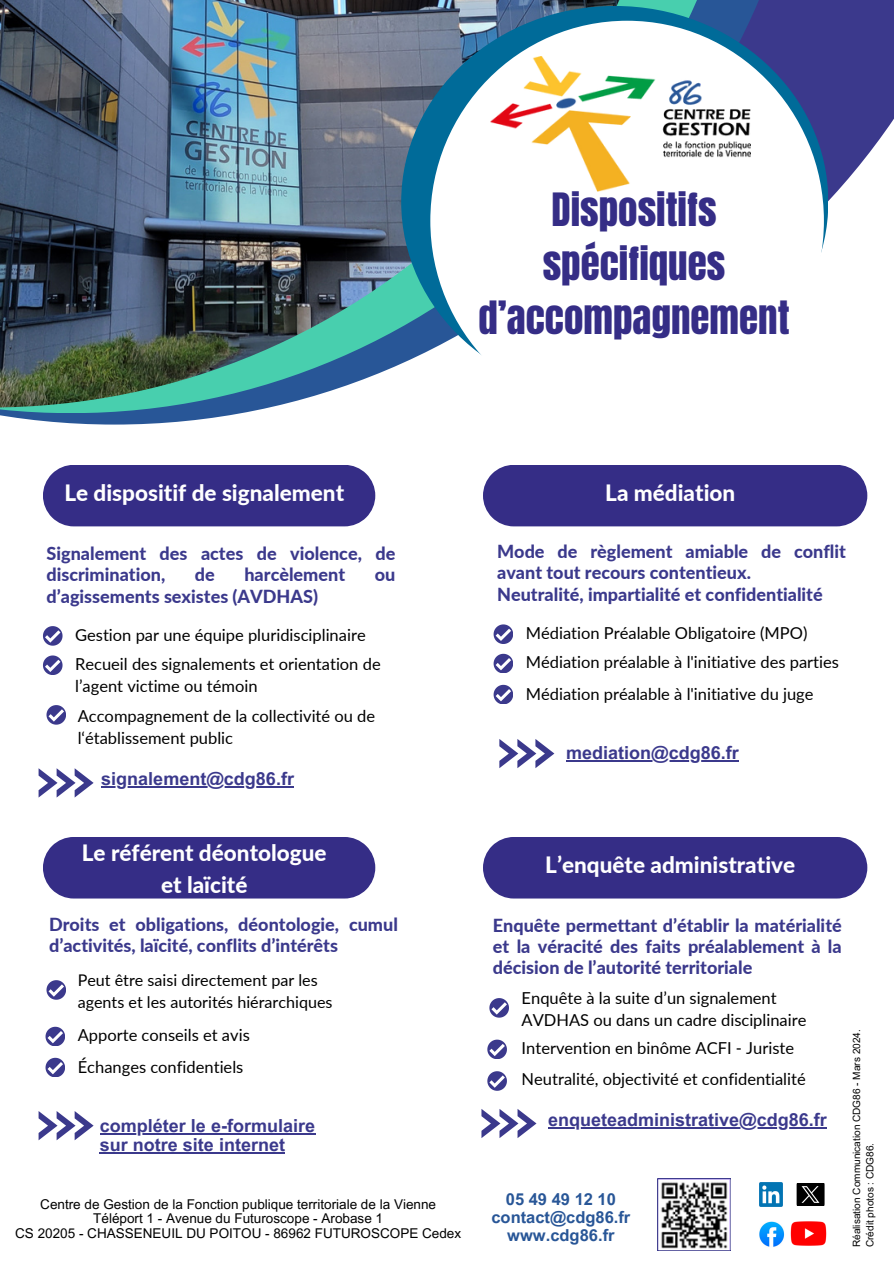
<style>
.page{position:relative;width:894px;height:1264px;background:#fff}
.page>*{position:absolute;margin:0;border:0;box-sizing:border-box;transform-origin:0 0}
.t1{font:39px/54px "Anton";color:#352d86;text-align:center}
.t2{font:800 22.5px/31.5px "Lato";color:#fff;text-align:center}
.t3{font:800 18px/21.3px "Lato";color:#3b398c}
.t4{font:700 18px/19.2px "Arial MT Pro";color:#3b398c}
.t5{font:16.5px/22.5px "Lato";color:#000}
.t6{font:700 16.5px/18px "Arial MT Pro";color:#285697;text-align:center}
.t7{font:16.05px/22px "Lato";color:#000}
.t8{font:13.5px/14.7px "Arial MT Pro";color:#000;text-align:center}
.t9{font:10.05px "Arial MT Pro";color:#000}
</style>
<div class="page">
<svg style="left:813px;top:0;width:80px;height:253px;fill:#3b398c"></svg>
<svg style="left:0;top:0;width:813px;height:424px"></svg>
<svg style="left:0;top:0;width:755px;height:413px"></svg>
<img style="left:0;top:0;width:680px;height:407px">
<div style="left:401px;top:6px;width:426px;height:392px;background:#006b99;border-radius:50%"></div>
<div style="left:430px;top:21px;width:393px;height:400px;background:#fff;border-radius:50%"></div>
<img style="left:490px;top:56px;width:260px;height:135px">
<div style="left:43px;top:465px;width:332px;height:61px;background:#352d86"></div>
<div style="left:483px;top:465px;width:384px;height:61px;background:#352d86"></div>
<svg style="left:493px;top:653px;width:19px;height:20px"></svg>
<svg style="left:493px;top:685px;width:19px;height:19px"></svg>
<svg style="left:493px;top:624px;width:19px;height:19px"></svg>
<div style="left:43px;top:837px;width:332px;height:61px;background:#352d86"></div>
<div style="left:483px;top:837px;width:384px;height:61px;background:#352d86"></div>
<svg style="left:39px;top:768px;width:55px;height:29px"></svg>
<hr style="left:101px;top:786px;width:193px;height:1px;background:#3b398c">
<svg style="left:43px;top:655px;width:19px;height:19px"></svg>
<svg style="left:46px;top:705px;width:20px;height:19px"></svg>
<svg style="left:43px;top:626px;width:19px;height:19px"></svg>
<svg style="left:45px;top:1026px;width:20px;height:19px"></svg>
<svg style="left:45px;top:1057px;width:20px;height:19px"></svg>
<svg style="left:46px;top:980px;width:20px;height:19px"></svg>
<svg style="left:487px;top:1039px;width:19px;height:19px"></svg>
<svg style="left:487px;top:1071px;width:19px;height:19px"></svg>
<svg style="left:489px;top:998px;width:19px;height:19px"></svg>
<svg style="left:499px;top:739px;width:55px;height:29px"></svg>
<hr style="left:566px;top:760px;width:172px;height:1px;background:#3b398c">
<svg style="left:39px;top:1111px;width:55px;height:29px"></svg>
<hr style="left:100px;top:1132px;width:215px;height:2px;background:#3b398c">
<hr style="left:100px;top:1152px;width:185px;height:1px;background:#3b398c">
<svg style="left:481px;top:1109px;width:55px;height:29px"></svg>
<hr style="left:548px;top:1127px;width:278px;height:1px;background:#3b398c">
<img style="left:759px;top:1182px;width:23px;height:24px">
<img style="left:796px;top:1183px;width:28px;height:22px">
<img style="left:790px;top:1221px;width:37px;height:25px">
<img style="left:759px;top:1221px;width:26px;height:26px">
<img style="left:661px;top:1182px;width:67px;height:66px">
<div style="left:657px;top:1178px;width:73px;height:72px;border:1px solid #3b398c"></div>
<h2 class="t1" style="left:478px;top:183px;width:312px">Dispositifs spécifiques d’accompagnement</h2>
<h3 class="t2" style="left:64px;top:476px;width:281px">Le dispositif de signalement</h3>
<h3 class="t2" style="left:605px;top:476px;width:131px">La médiation</h3>
<p class="t3" style="left:46px;top:542px;width:350px">Signalement des actes de violence, de discrimination,</p>
<p class="t3" style="left:195px;top:563px;width:21px">de</p>
<p class="t3" style="left:244px;top:563px;width:102px">harcèlement</p>
<p class="t3" style="left:374px;top:563px;width:22px">ou</p>
<p class="t3" style="left:46px;top:585px;width:273px">d’agissements sexistes (AVDHAS)</p>
<p class="t5" style="left:75px;top:623px;width:292px">Gestion par une équipe pluridisciplinaire</p>
<h3 class="t5" style="left:75px;top:652px;width:307px">Recueil des signalements et orientation de l’agent victime ou témoin</h3>
<p class="t5" style="left:78px;top:704px;width:299px">Accompagnement de la collectivité ou de l‘établissement public</p>
<h4 class="t4" style="left:101px;top:771px;width:194px">signalement@cdg86.fr</h4>
<p class="t3" style="left:497px;top:540px;width:350px">Mode de règlement amiable de conflit avant tout recours contentieux.<br>Neutralité, impartialité et confidentialité</p>
<p class="t5" style="left:525px;top:621px;width:283px">Médiation Préalable Obligatoire (MPO)</p>
<p class="t5" style="left:525px;top:650px;width:314px">Médiation préalable à l'initiative des parties</p>
<h4 class="t5" style="left:525px;top:682px;width:289px">Médiation préalable à l'initiative du juge</h4>
<p class="t4" style="left:566px;top:745px;width:174px">mediation@cdg86.fr</p>
<p class="t2" style="left:82px;top:837px;width:246px">Le référent déontologue et laïcité</p>
<h4 class="t2" style="left:545px;top:848px;width:251px">L’enquête administrative</h4>
<p class="t3" style="left:49px;top:913px;width:350px">Droits et obligations, déontologie, cumul d’activités, laïcité, conflits d’intérêts</p>
<h4 class="t7" style="left:78px;top:968px;width:256px">Peut être saisi directement par les agents et les autorités hiérarchiques</h4>
<h4 class="t5" style="left:78px;top:1023px;width:173px">Apporte conseils et avis</h4>
<h4 class="t5" style="left:78px;top:1055px;width:167px">Échanges confidentiels</h4>
<p class="t3" style="left:493px;top:914px;width:350px;text-align:justify">Enquête permettant d’établir la matérialité et la véracité des faits préalablement à la décision de l’autorité territoriale</p>
<h3 class="t5" style="left:521px;top:986px;width:286px">Enquête à la suite d’un signalement<br>AVDHAS ou dans un cadre disciplinaire</h3>
<h3 class="t5" style="left:521px;top:1036px;width:274px">Intervention en binôme ACFI - Juriste</h3>
<h2 class="t5" style="left:521px;top:1067px;width:285px">Neutralité, objectivité et confidentialité</h2>
<h5 class="t4" style="left:100px;top:1118px;width:217px">compléter le e-formulaire sur notre site internet</h5>
<h4 class="t4" style="left:548px;top:1112px;width:280px">enqueteadministrative@cdg86.fr</h4>
<h6 class="t8" style="left:15px;top:1198px;width:447px">Centre de Gestion de la Fonction publique territoriale de la Vienne<br>Téléport 1 - Avenue du Futuroscope - Arobase 1<br>CS 20205 - CHASSENEUIL DU POITOU - 86962 FUTUROSCOPE Cedex</h6>
<h2 class="t6" style="left:491px;top:1192px;width:140px">05 49 49 12 10 contact@cdg86.fr www.cdg86.fr</h2>
<p class="t9" style="left:852px;top:1247px;width:219px;rotate:-90deg">Réalisation Communication CDG86 - Mars 2024.</p>
<h2 class="t9" style="left:865px;top:1247px;width:106px;rotate:-90deg">Crédit photos : CDG86.</h2>
</div>
